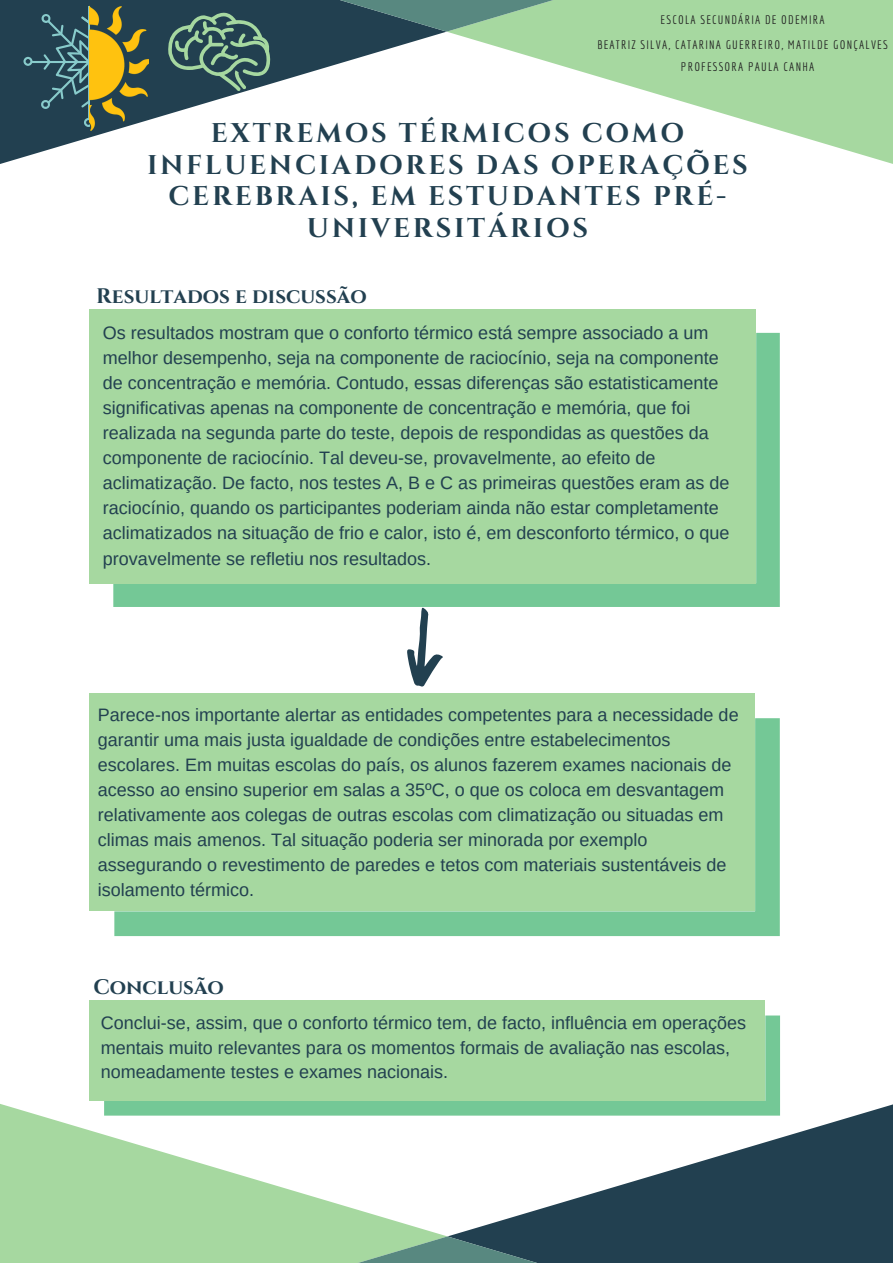
<style>
.page{position:relative;width:893px;height:1263px;background:#fff}
.page>*{position:absolute;margin:0;border:0;box-sizing:border-box;transform-origin:0 0}
.t1{font:700 27px/31.5px "Cinzel";letter-spacing:.1em;color:#224050;text-align:center}
.t2{font:700 21px "Cinzel";color:#224050}
.t3{font:18px/25.1px "Arimo";color:#224050}
.t4{font:12px/25px "Economica";letter-spacing:.1em;color:#222;text-align:center}
</style>
<div class="page">
<svg style="left:0;top:0;width:246px;height:164px;fill:#224050"></svg>
<svg style="left:647px;top:0;width:246px;height:164px;fill:#a6d8a0"></svg>
<svg style="left:447px;top:1104px;width:446px;height:159px;fill:#224050"></svg>
<svg style="left:0;top:1104px;width:447px;height:159px;fill:#a6d8a0"></svg>
<svg style="left:232px;top:1236px;width:430px;height:27px;background:#628b7a"></svg>
<svg style="left:23px;top:7px;width:66px;height:120px;background:#315462"></svg>
<svg style="left:168px;top:0;width:492px;height:91px"></svg>
<img style="left:89px;top:0;width:59px;height:137px">
<div style="left:104px;top:1015px;width:676px;height:100px;background:#74c896"></div>
<div style="left:89px;top:1001px;width:676px;height:100px;background:#a6d8a0"></div>
<div style="left:113px;top:333px;width:667px;height:274px;background:#74c896"></div>
<div style="left:90px;top:309px;width:666px;height:274px;background:#a6d8a0"></div>
<svg style="left:114px;top:718px;width:666px;height:218px;background:#76c897"></svg>
<div style="left:90px;top:693px;width:665px;height:218px;background:#a6d8a0"></div>
<svg style="left:407px;top:607px;width:36px;height:80px"></svg>
<p class="t4" style="left:597px;top:7px;width:292px">ESCOLA SECUNDÁRIA DE ODEMIRA<br>BEATRIZ SILVA, CATARINA GUERREIRO, MATILDE GONÇALVES</p>
<p class="t4" style="left:681px;top:54px;width:135px">PROFESSORA PAULA CANHA</p>
<h1 class="t1" style="left:147px;top:118px;width:602px">EXTREMOS TÉRMICOS COMO<br>INFLUENCIADORES DAS OPERAÇÕES<br>CEREBRAIS, EM ESTUDANTES PRÉ-<br>UNIVERSITÁRIOS</h1>
<p class="t2" style="left:96px;top:282px;width:272px">Resultados e discussão</p>
<p class="t3" style="left:103px;top:320px;width:628px">Os resultados mostram que o conforto térmico está sempre associado a um melhor desempenho, seja na componente de raciocínio, seja na componente de concentração e memória. Contudo, essas diferenças são estatisticamente significativas apenas na componente de concentração e memória, que foi realizada na segunda parte do teste, depois de respondidas as questões da componente de raciocínio. Tal deveu-se, provavelmente, ao efeito de aclimatização. De facto, nos testes A, B e C as primeiras questões eram as de raciocínio, quando os participantes poderiam ainda não estar completamente aclimatizados na situação de frio e calor, isto é, em desconforto térmico, o que provavelmente se refletiu nos resultados.</p>
<p class="t3" style="left:98px;top:702px;width:642px">Parece-nos importante alertar as entidades competentes para a necessidade de garantir uma mais justa igualdade de condições entre estabelecimentos escolares. Em muitas escolas do país, os alunos fazerem exames nacionais de acesso ao ensino superior em salas a 35ºC, o que os coloca em desvantagem relativamente aos colegas de outras escolas com climatização ou situadas em climas mais amenos. Tal situação poderia ser minorada por exemplo assegurando o revestimento de paredes e tetos com materiais sustentáveis de isolamento térmico.</p>
<p class="t2" style="left:94px;top:974px;width:132px">Conclusão</p>
<p class="t3" style="left:101px;top:1010px;width:647px;line-height:24.8px">Conclui-se, assim, que o conforto térmico tem, de facto, influência em operações mentais muito relevantes para os momentos formais de avaliação nas escolas, nomeadamente testes e exames nacionais.</p>
</div>
